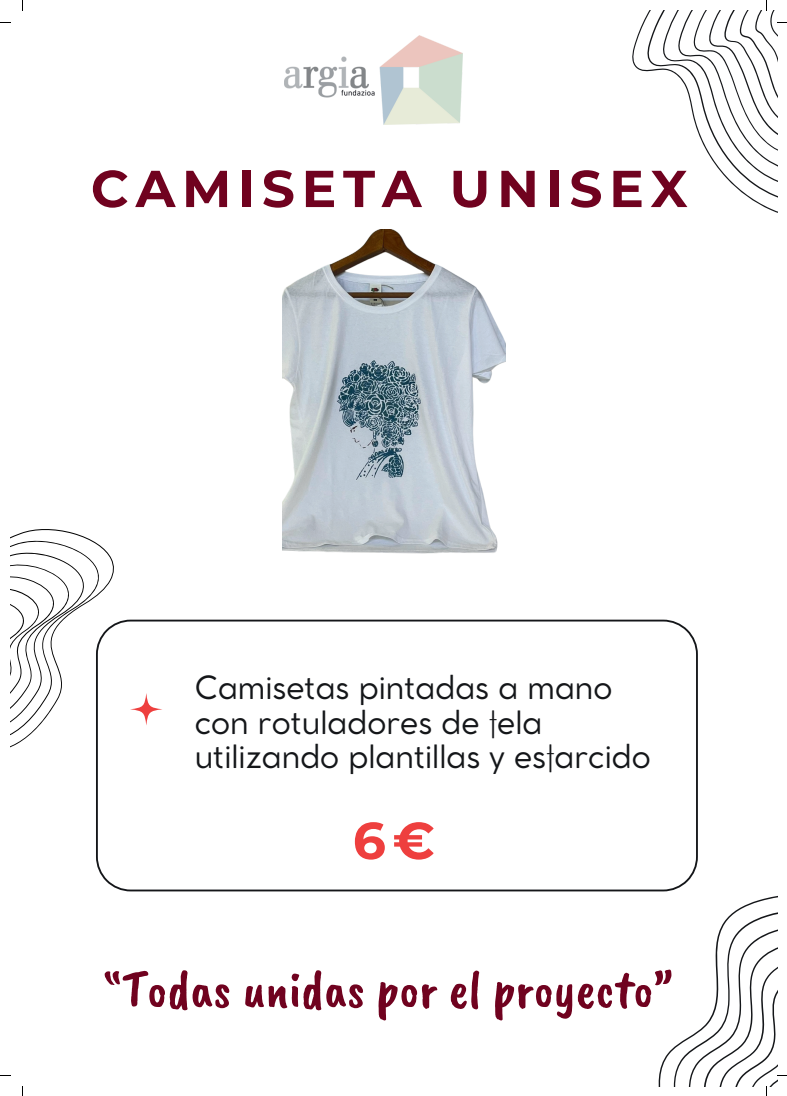
<style>
.page{position:relative;width:787px;height:1096px;background:#fff}
.page>*{position:absolute;margin:0;border:0;box-sizing:border-box;transform-origin:0 0}
.t1{font:52.88px "Caveat Brush";color:#70021f}
.t2{font:700 51.75px "Montserrat";letter-spacing:.13em;color:#70021f}
.t3{font:700 51.75px "Montserrat";color:#ee3f3e}
.t4{font:31.62px/34.8px "Cocomat Pro";color:#141619}
</style>
<div class="page">
<svg style="left:96px;top:619px;width:602px;height:272px"></svg>
<svg style="left:130px;top:693px;width:33px;height:32px"></svg>
<svg style="left:10px;top:529px;width:105px;height:224px"></svg>
<img style="left:282px;top:230px;width:223px;height:324px">
<img style="left:285px;top:36px;width:178px;height:89px">
<svg style="left:632px;top:0;width:155px;height:213px"></svg>
<svg style="left:657px;top:887px;width:130px;height:208px"></svg>
<h2 class="t2" style="left:91px;top:151px;width:598px">CAMISETA UNISEX</h2>
<p class="t4" style="left:195px;top:669px;width:457px">Camisetas pintadas a mano con rotuladores de †ela utilizando plantillas y es†arcido</p>
<h2 class="t3" style="left:353px;top:803px;width:84px">6€</h2>
<h1 class="t1" style="left:104px;top:959px;width:571px">“Todas unidas por el proyecto”</h1>
</div>
